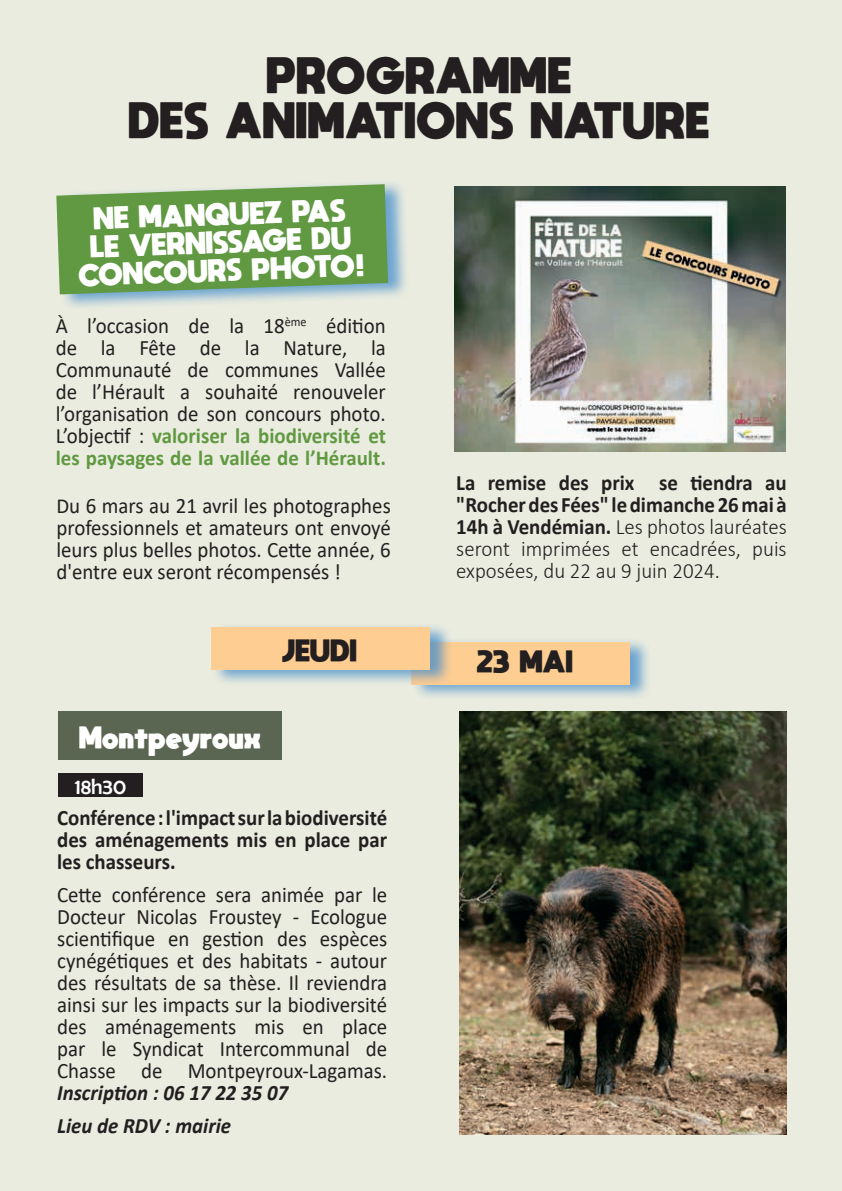
<style>
.page{position:relative;width:842px;height:1191px;background:#eaecdf}
.page>*{position:absolute;margin:0;border:0;box-sizing:border-box;transform-origin:0 0}
.t1{font:800 36px/45.4px "moon get";letter-spacing:.03em;color:#231f20;text-align:center}
.t2{font:22px/22px "Calibri";color:#231f20;text-align:justify;scale:.95 1}
.t3{font:300 22px/22px "Calibri";color:#231f20;text-align:justify;scale:.95 1}
.t4{font:700 22px/22px "Calibri";color:#231f20;text-align:justify;scale:.95 1}
.t5{font:800 22px/28px "moon get";letter-spacing:.02em;color:#fff;text-align:center}
.t6{font:italic 700 22px/33.4px "Calibri";color:#231f20;scale:.95 1}
.t7{font:800 22px "moon get";letter-spacing:.02em;color:#231f20}
.t8{font:22px "Berlin Sans FB";color:#fff}
.t9{font:700 21.4px "Calibri";color:#609941}
.s1{font-weight:700;color:#609941}
.s2{font-size:21.4px}
.s3{font-weight:700}
</style>
<div class="page">
<div style="left:57px;top:180px;width:353px;height:131px;background:#448dcb;opacity:.75"></div>
<svg style="left:56px;top:184px;width:332px;height:110px;background:#6a9f51"></svg>
<img style="left:454px;top:186px;width:331px;height:266px">
<div style="left:411px;top:636px;width:241px;height:64px;background:#448dcb;opacity:.75"></div>
<div style="left:411px;top:642px;width:219px;height:42px;background:#fdcd92"></div>
<div style="left:212px;top:622px;width:240px;height:64px;background:#448dcb;opacity:.75"></div>
<div style="left:212px;top:627px;width:218px;height:43px;background:#fdcd92"></div>
<div style="left:58px;top:711px;width:224px;height:49px;background:#5a6651"></div>
<div style="left:58px;top:774px;width:85px;height:23px;background:#231f20"></div>
<img style="left:459px;top:711px;width:328px;height:423px">
<h1 class="t1" style="left:129px;top:50px;width:582px">PROGRAMME<br>DES ANIMATIONS NATURE</h1>
<p class="t5" style="left:76px;top:204px;width:288px;rotate:-2deg">NE MANQUEZ PAS<br>LE VERNISSAGE DU<br>CONCOURS PHOTO!</p>
<p class="t2" style="left:56px;top:314px;width:349px">À l’occasion de la 18<sup>ème</sup> édition de la Fête de la Nature, la Communauté de communes Vallée de l’Hérault a souhaité renouveler l’organisation de son concours photo.<br>L’objectif : <span class="s1">valoriser la biodiversité et</span></p>
<p class="t9" style="left:56px;top:443px;width:332px">les paysages de la vallée de l’Hérault.</p>
<p class="t2" style="left:56px;top:494px;width:354px"><span class="s2">D</span>u 6 mars au 21 avril les photographes professionnels et amateurs ont envoyé leurs plus belles photos. Cette année, 6 d'entre eux seront récompensés !</p>
<p class="t3" style="left:456px;top:471px;width:349px"><span class="s3">La remise des prix se tiendra au "Rocher des Fées" le dimanche 26 mai à 14h à Vendémian.</span> Les photos lauréates seront imprimées et encadrées, puis exposées, du 22 au 9 juin 2024.</p>
<p class="t5" style="left:79px;top:722px;width:183px">Montpeyroux</p>
<p class="t8" style="left:75px;top:774px;width:53px">18h30</p>
<p class="t7" style="left:283px;top:637px;width:76px">JEUDI</p>
<p class="t7" style="left:477px;top:648px;width:97px">23 MAI</p>
<p class="t4" style="left:57px;top:806px;width:349px">Conférence : l'impact sur la biodiversité des aménagements mis en place par les chasseurs.</p>
<p class="t2" style="left:57px;top:883px;width:349px">Cette conférence sera animée par le Docteur Nicolas Froustey - Ecologue scientifique en gestion des espèces cynégétiques et des habitats - autour des résultats de sa thèse. Il reviendra ainsi sur les impacts sur la biodiversité des aménagements mis en place par le Syndicat Intercommunal de Chasse de Montpeyroux-Lagamas.</p>
<p class="t6" style="left:57px;top:1075px;width:245px">Inscription : 06 17 22 35 07<br>Lieu de RDV : mairie</p>
</div>
